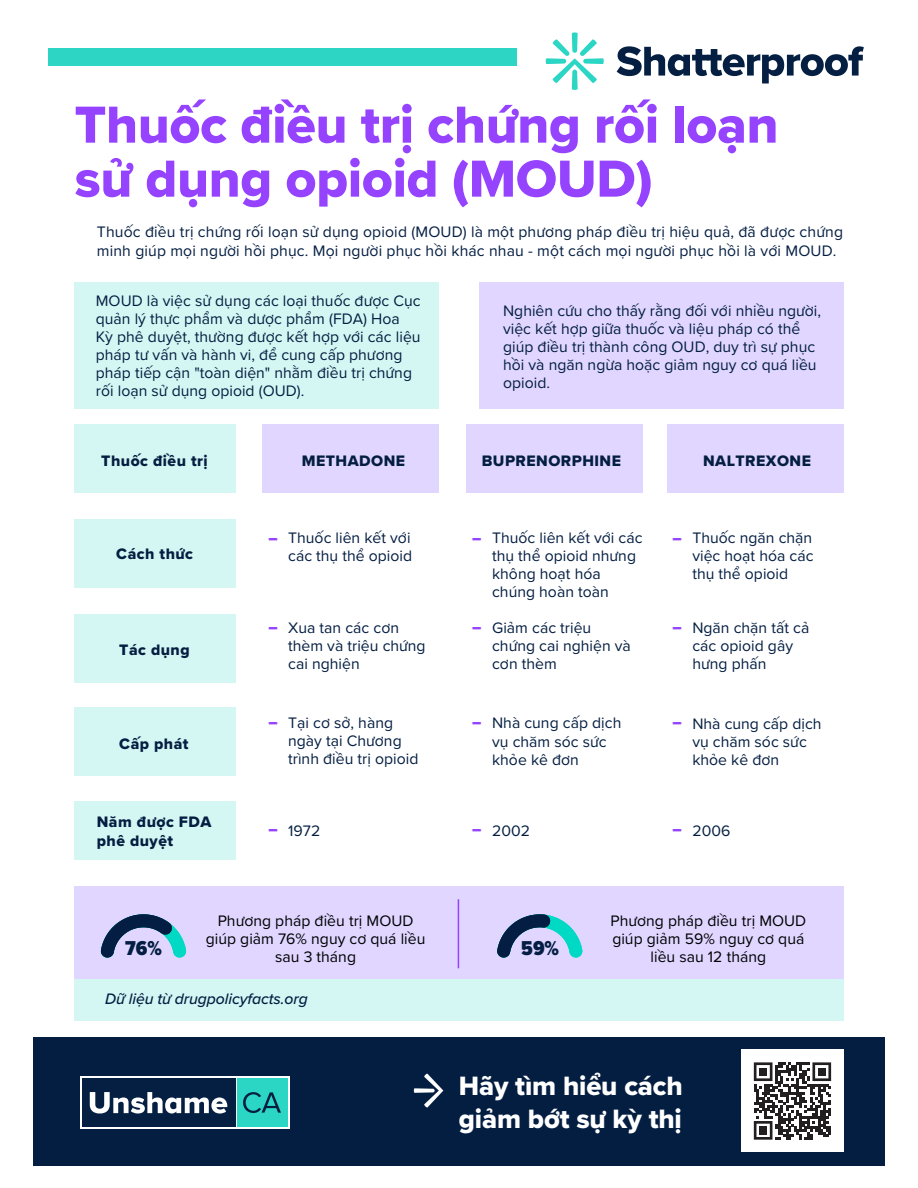
<style>
.page{position:relative;width:918px;height:1188px;background:#fff}
.page>*{position:absolute;margin:0;border:0;box-sizing:border-box;transform-origin:0 0}
.t1{font:54px/54px "Proxima Nova Extrabld";letter-spacing:-.005em;color:#9543ff}
.t2{font:27.45px/33px "Proxima Nova Extrabld";letter-spacing:-.005em;color:#fff}
.t3{font:900 20.85px "Proxima Nova Cond";color:#031e42}
.t4{font:15.75px/18px "Proxima Nova";color:#041e42}
.t5{font:15.75px/18px "Proxima Nova";color:#000;text-align:center}
.t6{font:15.75px/18.9px "Proxima Nova Extrabld";letter-spacing:.03em;color:#041e42}
.t7{font:italic 500 15.75px "Proxima Nova";letter-spacing:-.005em;color:#041e42}
.t8{font:900 15.75px "Proxima Nova";color:#9543ff}
.s1{font-weight:900;color:#9543ff}
</style>
<div class="page">
<div style="left:33px;top:1037px;width:852px;height:129px;background:#041e42"></div>
<div style="left:48px;top:48px;width:469px;height:17px;background:#2cd5c4"></div>
<svg style="left:617px;top:46px;width:247px;height:37px"></svg>
<svg style="left:546px;top:32px;width:58px;height:58px"></svg>
<div style="left:742px;top:1050px;width:102px;height:102px;background:#fff"></div>
<svg style="left:754px;top:1062px;width:77px;height:78px"></svg>
<div style="left:80px;top:1077px;width:210px;height:52px;background:linear-gradient(to right,#fff,#fff)"></div>
<div style="left:82px;top:1079px;width:153px;height:48px;background:#051f42"></div>
<div style="left:237px;top:1079px;width:51px;height:48px;background:#2bd6c4"></div>
<svg style="left:90px;top:1092px;width:137px;height:22px"></svg>
<svg style="left:243px;top:1092px;width:38px;height:21px"></svg>
<div style="left:74px;top:282px;width:365px;height:127px;background:#d5f7f3"></div>
<div style="left:479px;top:282px;width:365px;height:127px;background:#e0d6ff"></div>
<div style="left:75px;top:424px;width:161px;height:68px;background:#d5f7f3"></div>
<div style="left:262px;top:424px;width:177px;height:68px;background:#e0d6ff"></div>
<div style="left:466px;top:424px;width:176px;height:68px;background:#e0d6ff"></div>
<div style="left:668px;top:424px;width:176px;height:68px;background:#e0d6ff"></div>
<div style="left:75px;top:519px;width:161px;height:69px;background:#d5f7f3"></div>
<div style="left:75px;top:614px;width:161px;height:68px;background:#d5f7f3"></div>
<div style="left:75px;top:707px;width:161px;height:68px;background:#d5f7f3"></div>
<div style="left:75px;top:802px;width:161px;height:58px;background:#d5f7f3"></div>
<div style="left:74px;top:886px;width:770px;height:134px;background:#e0d6ff"></div>
<svg style="left:101px;top:914px;width:85px;height:44px"></svg>
<svg style="left:497px;top:914px;width:85px;height:44px"></svg>
<hr style="left:458px;top:899px;width:1px;height:69px;background:#9543ff">
<div style="left:74px;top:979px;width:770px;height:41px;background:#d5f7f3"></div>
<svg style="left:414px;top:1074px;width:29px;height:34px"></svg>
<h1 class="t1" style="left:75px;top:97px;width:706px">Thuốc điều trị chứng rối loạn sử dụng opioid (MOUD)</h1>
<p class="t4" style="left:97px;top:222px;width:748px;line-height:18.9px">Thuốc điều trị chứng rối loạn sử dụng opioid (MOUD) là một phương pháp điều trị hiệu quả, đã được chứng minh giúp mọi người hồi phục. Mọi người phục hồi khác nhau - một cách mọi người phục hồi là với MOUD.</p>
<p class="t4" style="left:96px;top:291px;width:326px">MOUD là việc sử dụng các loại thuốc được Cục quản lý thực phẩm và dược phẩm (FDA) Hoa Kỳ phê duyệt, thường được kết hợp với các liệu pháp tư vấn và hành vi, để cung cấp phương pháp tiếp cận "toàn diện" nhằm điều trị chứng rối loạn sử dụng opioid (OUD).</p>
<p class="t4" style="left:503px;top:301px;width:320px">Nghiên cứu cho thấy rằng đối với nhiều người, việc kết hợp giữa thuốc và liệu pháp có thể giúp điều trị thành công OUD, duy trì sự phục hồi và ngăn ngừa hoặc giảm nguy cơ quá liều opioid.</p>
<p class="t6" style="left:101px;top:451px;width:108px">Thuốc điều trị</p>
<p class="t6" style="left:302px;top:451px;width:105px">METHADONE</p>
<p class="t6" style="left:482px;top:451px;width:141px">BUPRENORPHINE</p>
<p class="t6" style="left:703px;top:451px;width:109px">NALTREXONE</p>
<p class="t6" style="left:116px;top:544px;width:78px">Cách thức</p>
<p class="t6" style="left:119px;top:640px;width:72px">Tác dụng</p>
<p class="t6" style="left:119px;top:734px;width:71px">Cấp phát</p>
<p class="t6" style="left:97px;top:812px;width:116px">Năm được FDA phê duyệt</p>
<p class="t8" style="left:268px;top:526px;width:11px">–</p>
<p class="t4" style="left:288px;top:528px;width:126px">Thuốc liên kết với các thụ thể opioid</p>
<p class="t4" style="left:492px;top:528px;width:152px;text-indent:-20px"><span class="s1">–</span> Thuốc liên kết với các thụ thể opioid nhưng không hoạt hóa chúng hoàn toàn</p>
<p class="t4" style="left:692px;top:528px;width:123px;text-align:justify;text-indent:-20px"><span class="s1">–</span> Thuốc ngăn chặn việc hoạt hóa các thụ thể opioid</p>
<p class="t8" style="left:268px;top:615px;width:11px">–</p>
<p class="t4" style="left:288px;top:618px;width:139px">Xua tan các cơn thèm và triệu chứng cai nghiện</p>
<p class="t8" style="left:472px;top:615px;width:11px">–</p>
<p class="t4" style="left:492px;top:618px;width:140px">Giảm các triệu chứng cai nghiện và cơn thèm</p>
<p class="t4" style="left:692px;top:618px;width:118px">Ngăn chặn tất cả các opioid gây hưng phấn</p>
<p class="t8" style="left:673px;top:615px;width:11px">–</p>
<p class="t8" style="left:268px;top:710px;width:11px">–</p>
<p class="t4" style="left:288px;top:714px;width:132px">Tại cơ sở, hàng ngày tại Chương trình điều trị opioid</p>
<p class="t8" style="left:472px;top:710px;width:11px">–</p>
<p class="t4" style="left:492px;top:714px;width:131px">Nhà cung cấp dịch vụ chăm sóc sức khỏe kê đơn</p>
<p class="t8" style="left:673px;top:710px;width:11px">–</p>
<p class="t4" style="left:692px;top:714px;width:131px">Nhà cung cấp dịch vụ chăm sóc sức khỏe kê đơn</p>
<p class="t8" style="left:268px;top:817px;width:11px">–</p>
<p class="t4" style="left:288px;top:821px;width:34px">1972</p>
<p class="t8" style="left:472px;top:817px;width:11px">–</p>
<p class="t4" style="left:492px;top:821px;width:39px">2002</p>
<p class="t4" style="left:692px;top:821px;width:39px">2006</p>
<p class="t8" style="left:673px;top:817px;width:11px">–</p>
<p class="t5" style="left:206px;top:911px;width:221px">Phương pháp điều trị MOUD giúp giảm 76% nguy cơ quá liều sau 3 tháng</p>
<p class="t5" style="left:610px;top:911px;width:197px">Phương pháp điều trị MOUD giúp giảm 59% nguy cơ quá liều sau 12 tháng</p>
<h3 class="t3" style="left:125px;top:933px;width:38px">76%</h3>
<h3 class="t3" style="left:521px;top:933px;width:39px">59%</h3>
<p class="t7" style="left:105px;top:987px;width:204px">Dữ liệu từ drugpolicyfacts.org</p>
<h2 class="t2" style="left:459px;top:1068px;width:226px">Hãy tìm hiểu cách giảm bớt sự kỳ thị</h2>
</div>
